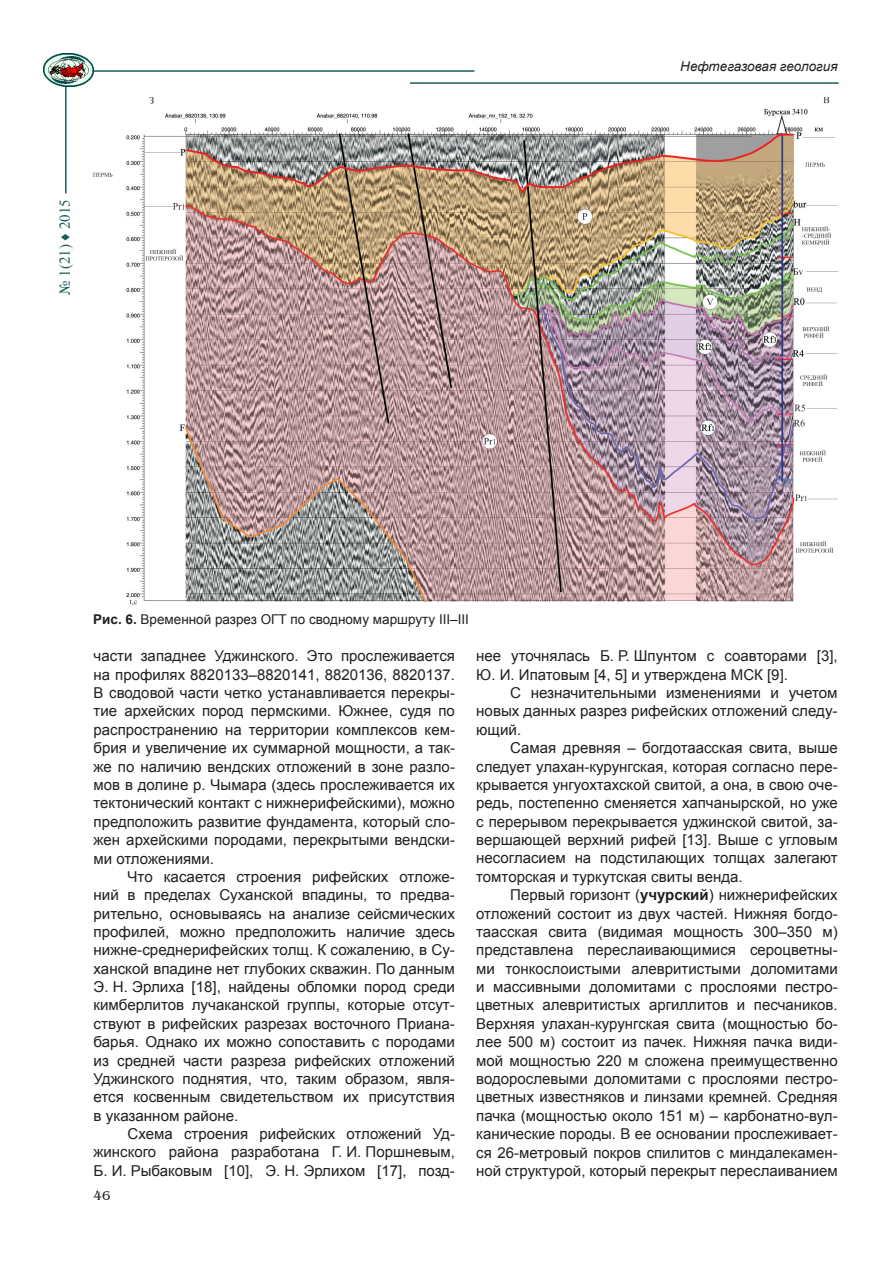
<style>
.page{position:relative;width:893px;height:1263px;background:#fff}
.page>*{position:absolute;margin:0;border:0;box-sizing:border-box;transform-origin:0 0}
.t1{font:15px/18.5px "Arial";color:#231f20;text-align:justify}
.t2{font:15px "Times New Roman";color:#195f59}
.t3{font:13.5px "Arial";color:#231f20}
.t4{font:italic 13.5px "Arial";color:#231f20}
.t5{font:13.5px "AG Benguiat";color:#231f20}
.s1{font-weight:700}
</style>
<div class="page">
<hr style="left:65px;top:71px;width:2px;height:122px;background:#195f59">
<hr style="left:61px;top:70px;width:413px;height:2px;background:#195f59">
<hr style="left:410px;top:82px;width:429px;height:2px;background:#195f59">
<img style="left:43px;top:54px;width:51px;height:32px">
<img style="left:94px;top:98px;width:743px;height:508px">
<p class="t2" style="left:55px;top:295px;width:97px;rotate:-90deg">№ 1(21) ♦ 2015</p>
<p class="t4" style="left:680px;top:57px;width:159px">Нефтегазовая геология</p>
<p class="t3" style="left:93px;top:611px;width:377px"><span class="s1">Рис. 6.</span> Временной разрез ОГТ по сводному маршруту III–III</p>
<p class="t1" style="left:94px;top:647px;width:363px">части западнее Уджинского. Это прослеживается на профилях 8820133–8820141, 8820136, 8820137.<br>В сводовой части четко устанавливается перекры&shy;тие архейских пород пермскими. Южнее, судя по распространению на территории комплексов кем&shy;брия и увеличение их суммарной мощности, а так&shy;же по наличию вендских отложений в зоне разло&shy;мов в долине р. Чымара (здесь прослеживается их тектонический контакт с нижнерифейскими), можно предположить развитие фундамента, который сло&shy;жен архейскими породами, перекрытыми вендски&shy;ми отложениями.</p>
<p class="t1" style="left:94px;top:867px;width:363px;text-indent:34px">Что касается строения рифейских отложе&shy;ний в пределах Суханской впадины, то предва&shy;рительно, основываясь на анализе сейсмических профилей, можно предположить наличие здесь нижне-среднерифейских толщ. К сожалению, в Су&shy;ханской впадине нет глубоких скважин. По данным Э. Н. Эрлиха [18], найдены обломки пород среди кимберлитов лучаканской группы, которые отсут&shy;ствуют в рифейских разрезах восточного Приана&shy;барья. Однако их можно сопоставить с породами из средней части разреза рифейских отложений Уджинского поднятия, что, таким образом, явля&shy;ется косвенным свидетельством их присутствия в указанном районе.</p>
<p class="t1" style="left:94px;top:1125px;width:363px;text-indent:34px">Схема строения рифейских отложений Уд&shy;жинского района разработана Г. И. Поршневым, Б. И. Рыбаковым [10], Э. Н. Эрлихом [17], позд-</p>
<p class="t5" style="left:94px;top:1188px;width:19px">46</p>
<p class="t1" style="left:476px;top:647px;width:363px">нее уточнялась Б. Р. Шпунтом с соавторами [3],<br>Ю. И. Ипатовым [4, 5] и утверждена МСК [9].</p>
<p class="t1" style="left:476px;top:684px;width:363px;text-indent:34px">С незначительными изменениями и учетом новых данных разрез рифейских отложений следу&shy;ющий.</p>
<p class="t1" style="left:476px;top:739px;width:363px;text-indent:34px">Самая древняя – богдотаасская свита, выше следует улахан-курунгская, которая согласно пере&shy;крывается унгуохтахской свитой, а она, в свою оче&shy;редь, постепенно сменяется хапчанырской, но уже с перерывом перекрывается уджинской свитой, за&shy;вершающей верхний рифей [13]. Выше с угловым несогласием на подстилающих толщах залегают томторская и туркутская свиты венда.</p>
<p class="t1" style="left:476px;top:886px;width:363px;text-indent:34px">Первый горизонт (<span class="s1">учурский</span>) нижнерифейских отложений состоит из двух частей. Нижняя богдо&shy;таасская свита (видимая мощность 300–350 м) представлена переслаивающимися сероцветны&shy;ми тонкослоистыми алевритистыми доломитами и массивными доломитами с прослоями пестро&shy;цветных алевритистых аргиллитов и песчаников.<br>Верхняя улахан-курунгская свита (мощностью бо&shy;лее 500 м) состоит из пачек. Нижняя пачка види&shy;мой мощностью 220 м сложена преимущественно водорослевыми доломитами с прослоями пестро&shy;цветных известняков и линзами кремней. Средняя пачка (мощностью около 151 м) – карбонатно-вул&shy;канические породы. В ее основании прослеживает&shy;ся 26-метровый покров спилитов с миндалекамен&shy;ной структурой, который перекрыт переслаиванием</p>
</div>
